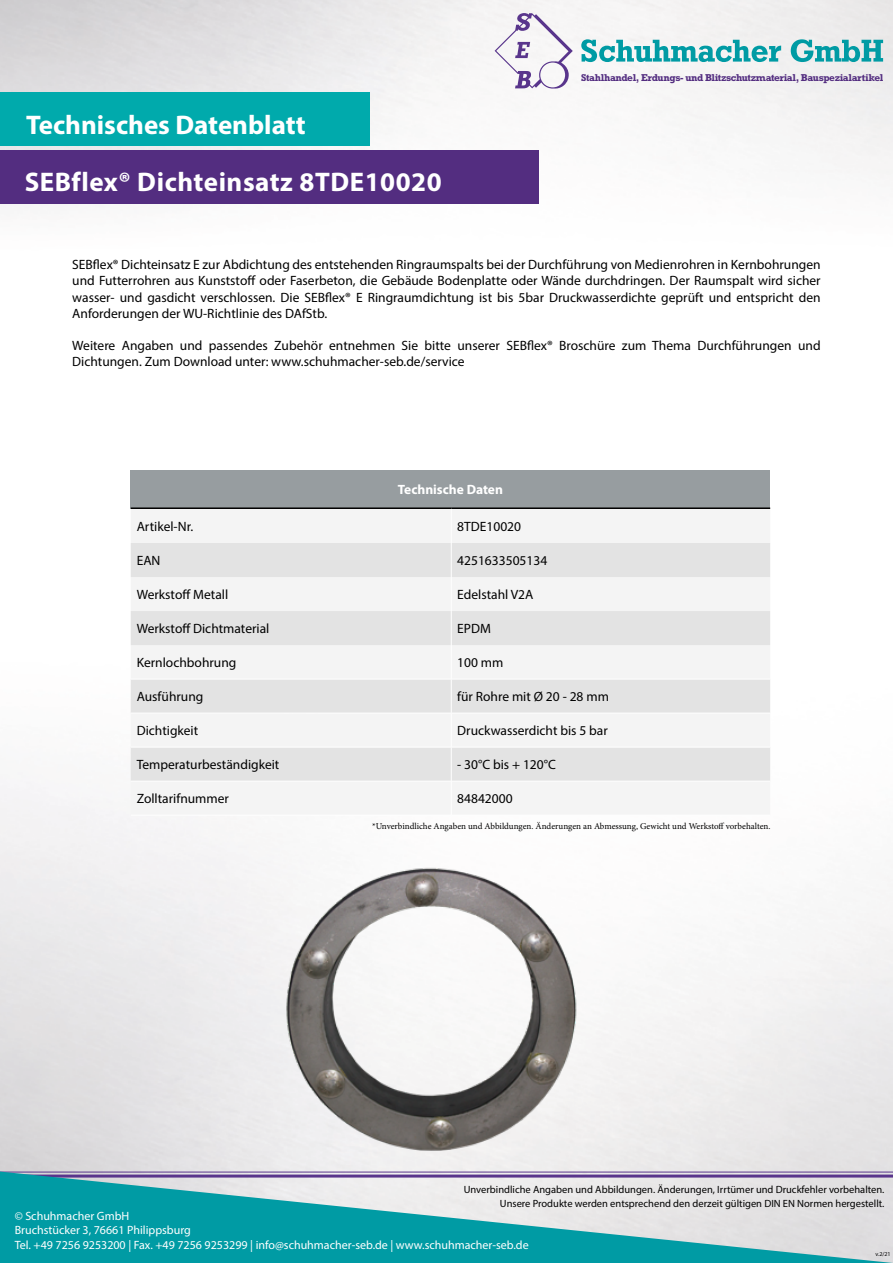
<style>
.page{position:relative;width:893px;height:1263px;background:#fff}
.page>*{position:absolute;margin:0;border:0;box-sizing:border-box;transform-origin:0 0}
.t1{font:700 27px "Myriad Pro";letter-spacing:.015em;color:#fff}
.t2{font:13.5px/16.2px "Myriad Pro";color:#000;text-align:justify}
.t3{font:700 13.5px "Myriad Pro";color:#fff}
.t4{font:12px/14.4px "Myriad Pro";color:#fff}
.t5{font:10.5px "Myriad Pro";color:#000}
.t6{font:700 10.05px "Rockwell Std";letter-spacing:-.04em;color:#532d80}
.t7{font:9px "Minion Pro";letter-spacing:-.005em;color:#000}
.t8{font:6px "Myriad Pro";color:#020203}
</style>
<div class="page">
<img style="left:0;top:0;width:893px;height:1171px">
<svg style="left:0;top:1171px;width:893px;height:92px;background:#6db8c1"></svg>
<svg style="left:581px;top:39px;width:302px;height:23px"></svg>
<svg style="left:495px;top:13px;width:78px;height:76px"></svg>
<div style="left:0;top:150px;width:539px;height:53px;background:#532d80"></div>
<div style="left:0;top:92px;width:370px;height:54px;background:#00aaac"></div>
<div style="left:131px;top:470px;width:639px;height:38px;background:#979da0"></div>
<div style="left:131px;top:509px;width:639px;height:306px;background:#f4f4f4"></div>
<svg style="left:131px;top:543px;width:639px;height:238px;fill:#e3e3e3"></svg>
<hr style="left:131px;top:507px;width:320px;height:2px;background:#000">
<hr style="left:451px;top:507px;width:319px;height:2px;background:#000">
<hr style="left:451px;top:509px;width:1px;height:34px;background:#fff">
<hr style="left:451px;top:543px;width:1px;height:34px;background:#fff">
<hr style="left:451px;top:577px;width:1px;height:34px;background:#fff">
<hr style="left:451px;top:611px;width:1px;height:34px;background:#fff">
<hr style="left:451px;top:645px;width:1px;height:34px;background:#fff">
<hr style="left:131px;top:679px;width:320px;height:1px;background:#fff">
<hr style="left:451px;top:679px;width:319px;height:1px;background:#fff">
<hr style="left:451px;top:679px;width:1px;height:34px;background:#fff">
<hr style="left:131px;top:713px;width:320px;height:1px;background:#fff">
<hr style="left:451px;top:713px;width:319px;height:1px;background:#fff">
<hr style="left:451px;top:713px;width:1px;height:34px;background:#fff">
<hr style="left:131px;top:747px;width:320px;height:1px;background:#fff">
<hr style="left:451px;top:747px;width:319px;height:1px;background:#fff">
<hr style="left:451px;top:747px;width:1px;height:34px;background:#fff">
<hr style="left:131px;top:781px;width:320px;height:1px;background:#fff">
<hr style="left:451px;top:781px;width:319px;height:1px;background:#fff">
<hr style="left:451px;top:781px;width:1px;height:34px;background:#fff">
<hr style="left:131px;top:815px;width:320px;height:1px;background:#fff">
<hr style="left:451px;top:815px;width:319px;height:1px;background:#fff">
<img style="left:276px;top:844px;width:321px;height:326px">
<h1 class="t1" style="left:26px;top:108px;width:281px">Technisches Datenblatt</h1>
<h1 class="t1" style="left:25px;top:165px;width:419px">SEBflex® Dichteinsatz 8TDE10020</h1>
<p class="t6" style="left:581px;top:72px;width:304px">Stahlhandel, Erdungs- und Blitzschutzmaterial, Bauspezialartikel</p>
<p class="t2" style="left:72px;top:256px;width:750px">SEBflex® Dichteinsatz E zur Abdichtung des entstehenden Ringraumspalts bei der Durchführung von Medienrohren in Kernbohrungen und Futterrohren aus Kunststoff oder Faserbeton, die Gebäude Bodenplatte oder Wände durchdringen. Der Raumspalt wird sicher wasser- und gasdicht verschlossen. Die SEBflex® E Ringraumdichtung ist bis 5bar Druckwasserdichte geprüft und entspricht den Anforderungen der WU-Richtlinie des DAfStb.</p>
<p class="t2" style="left:72px;top:337px;width:750px">Weitere Angaben und passendes Zubehör entnehmen Sie bitte unserer SEBflex® Broschüre zum Thema Durchführungen und<br>Dichtungen. Zum Download unter: www.schuhmacher-seb.de/service</p>
<p class="t3" style="left:398px;top:481px;width:107px">Technische Daten</p>
<p class="t2" style="left:137px;top:518px;width:58px">Artikel-Nr.</p>
<p class="t2" style="left:457px;top:518px;width:65px">8TDE10020</p>
<p class="t2" style="left:137px;top:552px;width:25px">EAN</p>
<p class="t2" style="left:457px;top:552px;width:92px">4251633505134</p>
<p class="t2" style="left:137px;top:586px;width:93px">Werkstoff Metall</p>
<p class="t2" style="left:457px;top:586px;width:78px">Edelstahl V2A</p>
<p class="t2" style="left:137px;top:620px;width:134px">Werkstoff Dichtmaterial</p>
<p class="t2" style="left:457px;top:620px;width:35px">EPDM</p>
<p class="t2" style="left:137px;top:654px;width:101px">Kernlochbohrung</p>
<p class="t2" style="left:457px;top:654px;width:48px">100 mm</p>
<p class="t2" style="left:137px;top:688px;width:68px">Ausführung</p>
<p class="t2" style="left:457px;top:688px;width:153px">für Rohre mit Ø 20 - 28 mm</p>
<p class="t2" style="left:137px;top:722px;width:63px">Dichtigkeit</p>
<p class="t2" style="left:457px;top:722px;width:152px">Druckwasserdicht bis 5 bar</p>
<p class="t2" style="left:137px;top:756px;width:144px">Temperaturbeständigkeit</p>
<p class="t2" style="left:457px;top:756px;width:100px">- 30°C bis + 120°C</p>
<p class="t2" style="left:137px;top:790px;width:94px">Zolltarifnummer</p>
<p class="t2" style="left:457px;top:790px;width:57px">84842000</p>
<p class="t7" style="left:372px;top:820px;width:400px">*Unverbindliche Angaben und Abbildungen. Änderungen an Abmessung, Gewicht und Werkstoff vorbehalten.</p>
<p class="t5" style="left:464px;top:1183px;width:422px">Unverbindliche Angaben und Abbildungen. Änderungen, Irrtümer und Druckfehler vorbehalten.</p>
<p class="t5" style="left:500px;top:1197px;width:386px">Unsere Produkte werden entsprechend den derzeit gültigen DIN EN Normen hergestellt.</p>
<p class="t4" style="left:15px;top:1208px;width:516px">© Schuhmacher GmbH<br>Bruchstücker 3, 76661 Philippsburg<br>Tel. +49 7256 9253200 | Fax. +49 7256 9253299 | info@schuhmacher-seb.de | www.schuhmacher-seb.de</p>
<p class="t8" style="left:875px;top:1250px;width:17px">v.2/21</p>
</div>
